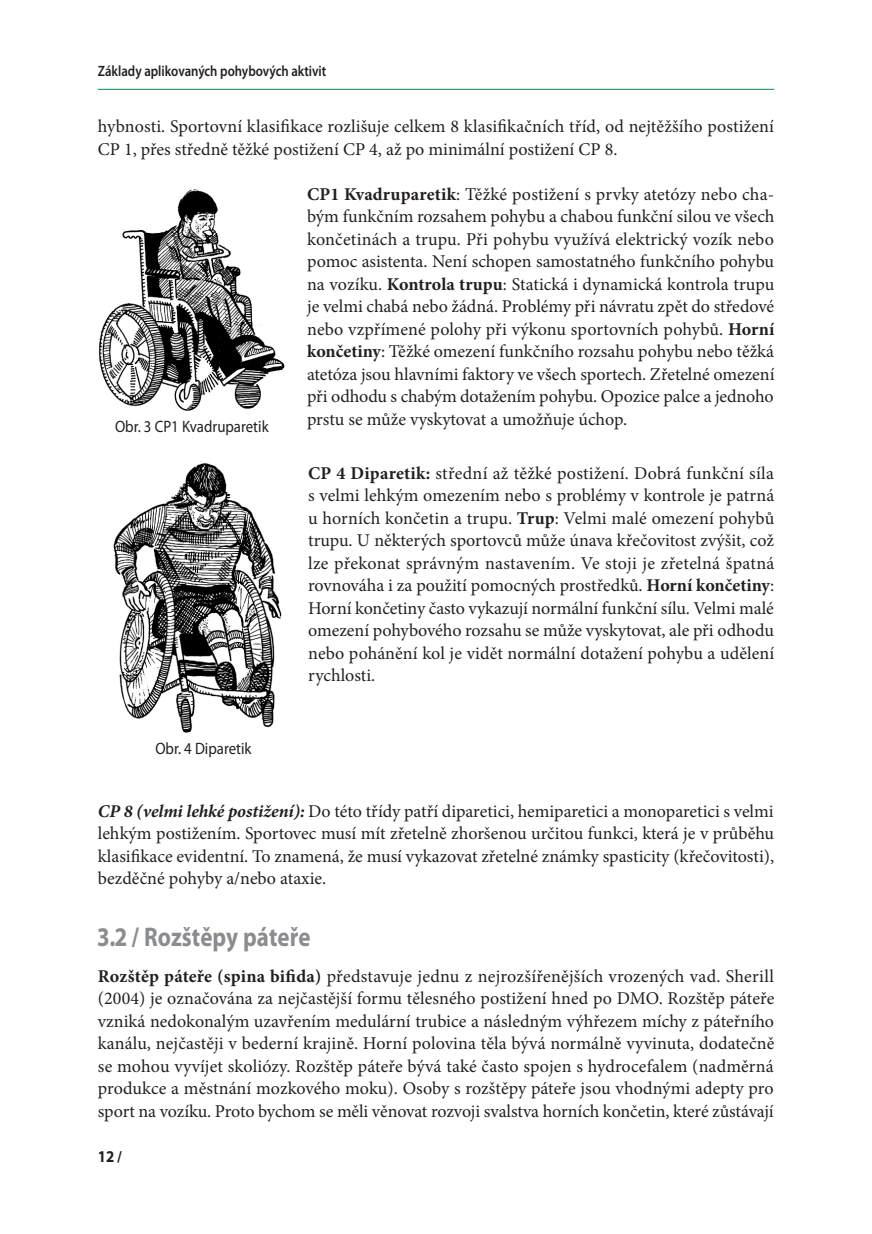
<style>
.page{position:relative;width:872px;height:1234px;background:#fff}
.page>*{position:absolute;margin:0;border:0;box-sizing:border-box;transform-origin:0 0}
.t1{font:700 27px "Myriad Pro";color:#8a8c8f;scale:.85 1}
.t2{font:18px/22.5px "Minion Pro";color:#231f20;text-align:justify}
.t3{font:16.5px "Myriad Pro";color:#231f20;scale:.9 1}
.t4{font:700 16.5px "Myriad Pro";color:#231f20;scale:.9 1}
.t5{font:600 15px "Myriad Pro";color:#231f20;scale:.85 1}
.s1{font-weight:700}
.s2{font-weight:700;font-style:italic}
.s3{font-size:15.75px}
</style>
<div class="page">
<hr style="left:98px;top:89px;width:676px;height:1px;background:#008b4c">
<img style="left:99px;top:189px;width:186px;height:222px">
<img style="left:113px;top:463px;width:169px;height:270px">
<p class="t5" style="left:98px;top:62px;width:270px">Základy aplikovaných pohybových aktivit</p>
<p class="t2" style="left:98px;top:115px;width:677px">hybnosti. Sportovní klasifikace rozlišuje celkem 8 klasifikačních tříd, od nejtěžšího postižení<br>CP 1, přes středně těžké postižení CP 4, až po minimální postižení CP 8.</p>
<p class="t2" style="left:307px;top:183px;width:469px"><span class="s1">CP1 Kvadruparetik</span>: Těžké postižení s prvky atetózy nebo cha&shy;bým funkčním rozsahem pohybu a chabou funkční silou ve všech končetinách a trupu. Při pohybu využívá elektrický vozík nebo pomoc asistenta. Není schopen samostatného funkčního pohybu na vozíku. <span class="s1">Kontrola trupu</span>: Statická i dynamická kontrola trupu je velmi chabá nebo žádná. Problémy při návratu zpět do středové nebo vzpřímené polohy při výkonu sportovních pohybů. <span class="s1">Horní končetiny</span>: Těžké omezení funkčního rozsahu pohybu nebo těžká atetóza jsou hlavními faktory ve všech sportech. Zřetelné omezení při odhodu s chabým dotažením pohybu. Opozice palce a jednoho prstu se může vyskytovat a umožňuje úchop.</p>
<p class="t2" style="left:308px;top:461px;width:468px"><span class="s1">CP 4 Diparetik:</span> střední až těžké postižení. Dobrá funkční síla s velmi lehkým omezením nebo s problémy v kontrole je patrná u horních končetin a trupu. <span class="s1">Trup</span>: Velmi malé omezení pohybů trupu. U některých sportovců může únava křečovitost zvýšit, což lze překonat správným nastavením. Ve stoji je zřetelná špatná rovnováha i za použití pomocných prostředků. <span class="s1">Horní končetiny</span>:<br>Horní končetiny často vykazují normální funkční sílu. Velmi malé omezení pohybového rozsahu se může vyskytovat, ale při odhodu nebo pohánění kol je vidět normální dotažení pohybu a udělení rychlosti.</p>
<p class="t3" style="left:115px;top:416px;width:172px">Obr. 3 CP1 Kvadruparetik</p>
<p class="t3" style="left:155px;top:738px;width:108px">Obr. 4 Diparetik</p>
<p class="t2" style="left:98px;top:799px;width:678px"><span class="s2">CP 8 (velmi lehké postižení):</span> Do této třídy patří diparetici, hemiparetici a monoparetici s velmi lehkým postižením. Sportovec musí mít zřetelně zhoršenou určitou funkci, která je v průběhu klasifikace evidentní. To znamená, že musí vykazovat zřetelné známky spasticity (křečovitosti), bezděčné pohyby a/nebo ataxie.</p>
<h1 class="t1" style="left:98px;top:919px;width:252px">3.2 / Rozštěpy páteře</h1>
<p class="t2" style="left:98px;top:964px;width:678px"><span class="s1">Rozštěp páteře (spina bifida)</span> představuje jednu z nejrozšířenějších vrozených vad. Sherill (2004) je označována za nejčastější formu tělesného postižení hned po DMO. Rozštěp páteře vzniká nedokonalým uzavřením medulární trubice a následným výhřezem míchy z páteřního kanálu, nejčastěji v bederní krajině. Horní polovina těla bývá normálně vyvinuta, dodatečně se mohou vyvíjet skoliózy. Rozštěp páteře bývá také často spojen s hydrocefalem (nadměrná produkce a městnání mozkového moku). Osoby s rozštěpy páteře jsou vhodnými adepty pro sport na vozíku. Proto bychom se měli věnovat rozvoji svalstva horních končetin, které zůstávají</p>
<p class="t4" style="left:98px;top:1145px;width:28px">12 <span class="s3">/</span></p>
</div>
